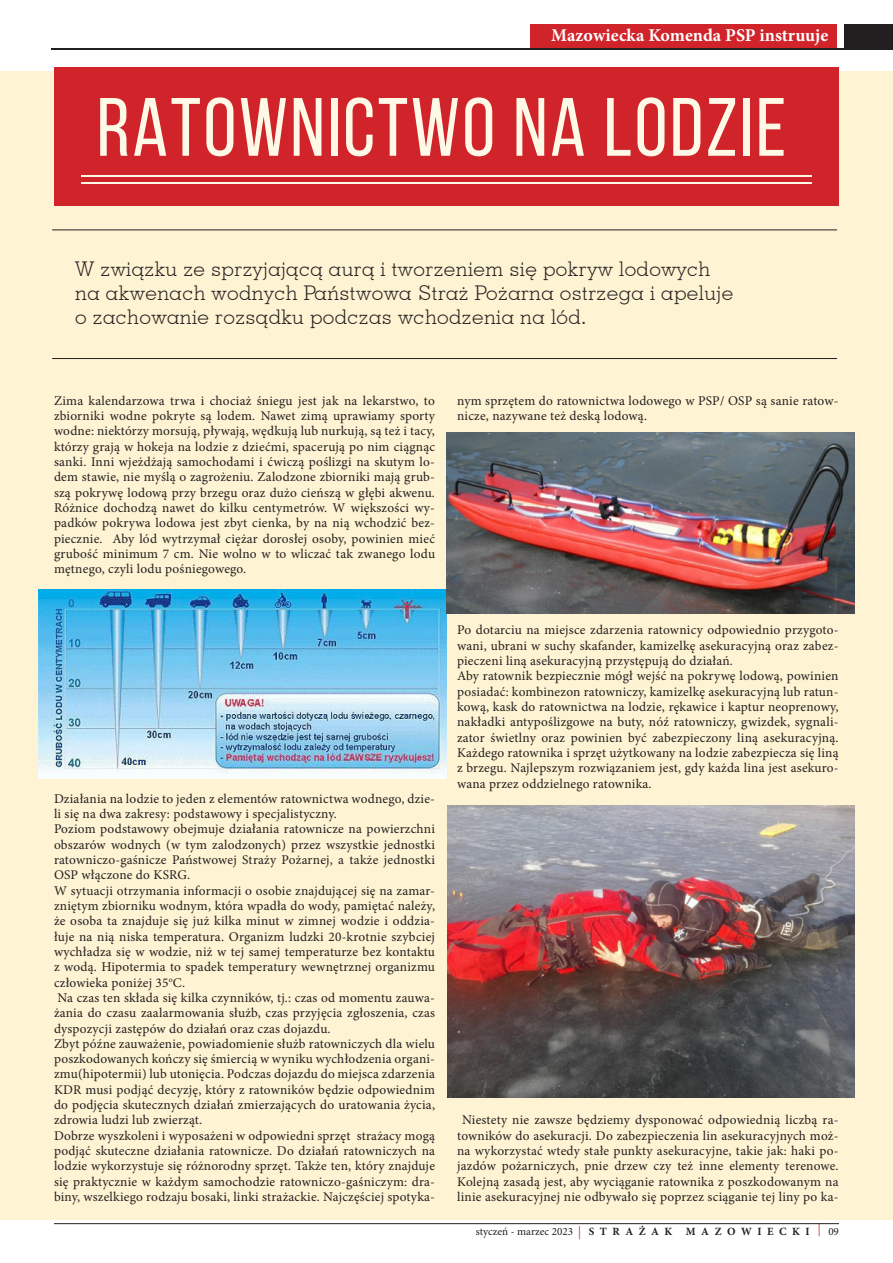
<style>
.page{position:relative;width:893px;height:1263px;background:#fff}
.page>*{position:absolute;margin:0;border:0;box-sizing:border-box;transform-origin:0 0}
.TYTUL_SWIS{font:82.5px "Bebas Neue";letter-spacing:.03em;color:#fef9e7}
.TYTUL_SWIS-2{font:300 20.25px "Geometric Slab 703 L2";letter-spacing:.02em;color:#231f20}
.t1{font:700 18px "Minion Pro";color:#fff}
.TEKST{font:13.35px/15.3px "Minion Pro";letter-spacing:.015em;color:#231f20;text-align:justify}
.t2{font:11.1px "Minion Pro";color:#231f20}
.s1{font-size:13.05px;color:#d1232a}
.s2{font-weight:700}
</style>
<div class="page">
<hr style="left:54px;top:1223px;width:785px;height:1px;background:#231f20">
<div style="left:52px;top:24px;width:841px;height:25px;background:#231f20"></div>
<div style="left:0;top:12px;width:843px;height:36px;background:#fff"></div>
<div style="left:531px;top:24px;width:306px;height:23px;background:#d1232a"></div>
<div style="left:0;top:71px;width:893px;height:1148px;background:#fef3d2"></div>
<div style="left:54px;top:67px;width:785px;height:139px;background:#d1232a"></div>
<hr style="left:81px;top:182px;width:730px;height:1px;background:#fef9e7">
<hr style="left:81px;top:176px;width:730px;height:1px;background:#fef9e7">
<hr style="left:52px;top:358px;width:785px;height:1px;background:#231f20">
<hr style="left:52px;top:230px;width:785px;height:1px;background:#231f20">
<img style="left:39px;top:590px;width:407px;height:189px">
<img style="left:447px;top:433px;width:408px;height:180px">
<img style="left:447px;top:805px;width:408px;height:292px">
<p class="t1" style="left:551px;top:23px;width:279px">Mazowiecka Komenda PSP instruuje</p>
<p class="TYTUL_SWIS" style="left:97px;top:83px;width:691px">RATOWNICTWO NA LODZIE</p>
<p class="TYTUL_SWIS-2" style="left:75px;top:255px;width:637px">W związku ze sprzyjającą aurą i tworzeniem się pokryw lodowych</p>
<p class="TYTUL_SWIS-2" style="left:75px;top:279px;width:659px">na akwenach wodnych Państwowa Straż Pożarna ostrzega i apeluje</p>
<p class="TYTUL_SWIS-2" style="left:75px;top:303px;width:513px">o zachowanie rozsądku podczas wchodzenia na lód.</p>
<p class="TEKST" style="left:54px;top:393px;width:383px">Zima kalendarzowa trwa i chociaż śniegu jest jak na lekarstwo, to zbiorniki wodne pokryte są lodem. Nawet zimą uprawiamy sporty wodne: niektórzy morsują, pływają, wędkują lub nurkują, są też i tacy, którzy grają w hokeja na lodzie z dziećmi, spacerują po nim ciągnąc sanki. Inni wjeżdżają samochodami i ćwiczą poślizgi na skutym lo&shy;dem stawie, nie myślą o zagrożeniu. Zalodzone zbiorniki mają grub&shy;szą pokrywę lodową przy brzegu oraz dużo cieńszą w głębi akwenu.<br>Różnice dochodzą nawet do kilku centymetrów. W większości wy&shy;padków pokrywa lodowa jest zbyt cienka, by na nią wchodzić bez&shy;piecznie. Aby lód wytrzymał ciężar dorosłej osoby, powinien mieć grubość minimum 7 cm. Nie wolno w to wliczać tak zwanego lodu mętnego, czyli lodu pośniegowego.</p>
<p class="TEKST" style="left:54px;top:791px;width:383px">Działania na lodzie to jeden z elementów ratownictwa wodnego, dzie&shy;li się na dwa zakresy: podstawowy i specjalistyczny.</p>
<p class="TEKST" style="left:54px;top:822px;width:383px">Poziom podstawowy obejmuje działania ratownicze na powierzchni obszarów wodnych (w tym zalodzonych) przez wszystkie jednostki ratowniczo-gaśnicze Państwowej Straży Pożarnej, a także jednostki OSP włączone do KSRG.</p>
<p class="TEKST" style="left:54px;top:883px;width:383px">W sytuacji otrzymania informacji o osobie znajdującej się na zamar&shy;zniętym zbiorniku wodnym, która wpadła do wody, pamiętać należy, że osoba ta znajduje się już kilka minut w zimnej wodzie i oddzia&shy;łuje na nią niska temperatura. Organizm ludzki 20-krotnie szybciej wychładza się w wodzie, niż w tej samej temperaturze bez kontaktu z wodą. Hipotermia to spadek temperatury wewnętrznej organizmu człowieka poniżej 35<sup>o</sup>C.</p>
<p class="TEKST" style="left:54px;top:990px;width:383px">Na czas ten składa się kilka czynników, tj.: czas od momentu zauwa&shy;żania do czasu zaalarmowania służb, czas przyjęcia zgłoszenia, czas dyspozycji zastępów do działań oraz czas dojazdu.</p>
<p class="TEKST" style="left:54px;top:1036px;width:383px">Zbyt późne zauważenie, powiadomienie służb ratowniczych dla wielu poszkodowanych kończy się śmiercią w wyniku wychłodzenia organi&shy;zmu(hipotermii) lub utonięcia. Podczas dojazdu do miejsca zdarzenia KDR musi podjąć decyzję, który z ratowników będzie odpowiednim do podjęcia skutecznych działań zmierzających do uratowania życia, zdrowia ludzi lub zwierząt.</p>
<p class="TEKST" style="left:54px;top:1128px;width:383px">Dobrze wyszkoleni i wyposażeni w odpowiedni sprzęt strażacy mogą podjąć skuteczne działania ratownicze. Do działań ratowniczych na lodzie wykorzystuje się różnorodny sprzęt. Także ten, który znajduje się praktycznie w każdym samochodzie ratowniczo-gaśniczym: dra&shy;biny, wszelkiego rodzaju bosaki, linki strażackie. Najczęściej spotyka-</p>
<p class="TEKST" style="left:457px;top:393px;width:383px">nym sprzętem do ratownictwa lodowego w PSP/ OSP są sanie ratow&shy;nicze, nazywane też deską lodową.</p>
<p class="TEKST" style="left:457px;top:623px;width:383px">Po dotarciu na miejsce zdarzenia ratownicy odpowiednio przygoto&shy;wani, ubrani w suchy skafander, kamizelkę asekuracyjną oraz zabez&shy;pieczeni liną asekuracyjną przystępują do działań.</p>
<p class="TEKST" style="left:457px;top:668px;width:383px">Aby ratownik bezpiecznie mógł wejść na pokrywę lodową, powinien posiadać: kombinezon ratowniczy, kamizelkę asekuracyjną lub ratun&shy;kową, kask do ratownictwa na lodzie, rękawice i kaptur neoprenowy, nakładki antypoślizgowe na buty, nóź ratowniczy, gwizdek, sygnali&shy;zator świetlny oraz powinien być zabezpieczony liną asekuracyjną.<br>Każdego ratownika i sprzęt użytkowany na lodzie zabezpiecza się liną z brzegu. Najlepszym rozwiązaniem jest, gdy każda lina jest asekuro&shy;wana przez oddzielnego ratownika.</p>
<p class="TEKST" style="left:457px;top:1112px;width:383px;text-align:center">Niestety nie zawsze będziemy dysponować odpowiednią liczbą ra&shy;towników do asekuracji. Do zabezpieczenia lin asekuracyjnych moż&shy;na wykorzystać wtedy stałe punkty asekuracyjne, takie jak: haki po&shy;jazdów pożarniczych, pnie drzew czy też inne elementy terenowe.<br>Kolejną zasadą jest, aby wyciąganie ratownika z poszkodowanym na linie asekuracyjnej nie odbywało się poprzez sciąganie tej liny po ka-</p>
<p class="t2" style="left:476px;top:1224px;width:365px">styczeń - marzec 2023 <span class="s1">|</span> <span class="s2">STRAŻAK MAZOWIECKI</span> <span class="s1">|</span> 09</p>
</div>
